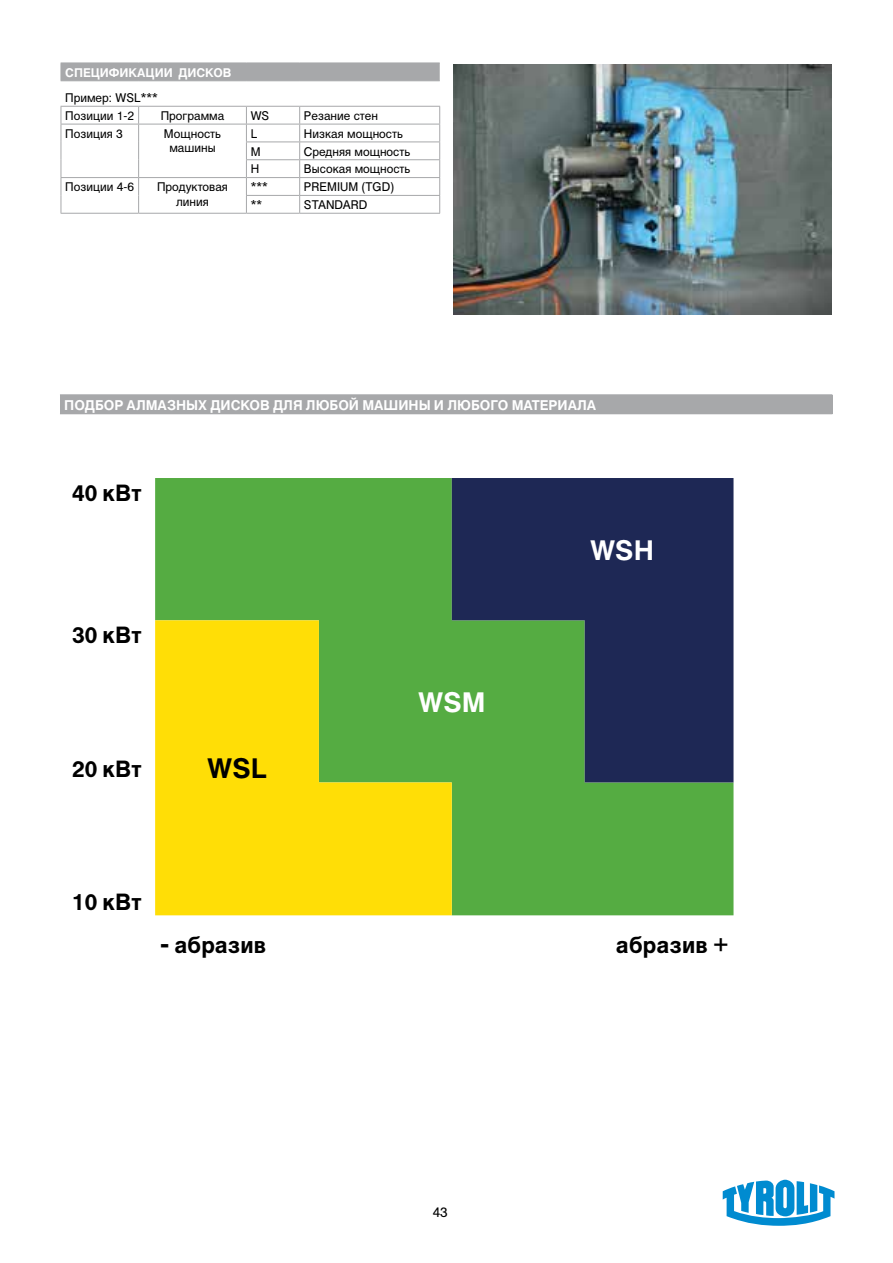
<style>
.page{position:relative;width:893px;height:1263px;background:#fff}
.page>*{position:absolute;margin:0;border:0;box-sizing:border-box;transform-origin:0 0}
.t1{font:700 27px "Cyrvetica";color:#fff}
.t2{font:700 27px "Cyrvetica";color:#000}
.t3{font:700 22.5px "Cyrvetica";color:#000}
.t4{font:700 13.5px "Cyrvetica";color:#fff}
.t5{font:13.5px "Cyrvetica";color:#000}
.t6{font:12px/14.4px "Cyrvetica";color:#000;text-align:center}
.t7{font:700 12px "Cyrvetica";letter-spacing:.06em;color:#fff}
</style>
<div class="page">
<svg style="left:723px;top:1180px;width:111px;height:46px"></svg>
<div style="left:60px;top:395px;width:772px;height:19px;background:#a7a8aa"></div>
<hr style="left:60px;top:394px;width:772px;height:1px;background:#a7a8aa">
<div style="left:61px;top:63px;width:379px;height:17px;background:#a7a8aa"></div>
<hr style="left:139px;top:63px;width:107px;height:1px;background:#a7a8aa">
<hr style="left:246px;top:63px;width:54px;height:1px;background:#a7a8aa">
<hr style="left:300px;top:63px;width:140px;height:1px;background:#a7a8aa">
<hr style="left:61px;top:80px;width:78px;height:1px;background:#a7a8aa">
<hr style="left:139px;top:80px;width:107px;height:1px;background:#a7a8aa">
<hr style="left:246px;top:80px;width:54px;height:1px;background:#a7a8aa">
<hr style="left:300px;top:80px;width:140px;height:1px;background:#a7a8aa">
<hr style="left:61px;top:106px;width:78px;height:1px;background:#a7a8aa">
<hr style="left:139px;top:106px;width:107px;height:1px;background:#a7a8aa">
<hr style="left:246px;top:106px;width:54px;height:1px;background:#a7a8aa">
<hr style="left:300px;top:106px;width:140px;height:1px;background:#a7a8aa">
<hr style="left:61px;top:124px;width:78px;height:1px;background:#a7a8aa">
<hr style="left:139px;top:124px;width:107px;height:1px;background:#a7a8aa">
<hr style="left:246px;top:124px;width:54px;height:1px;background:#a7a8aa">
<hr style="left:300px;top:124px;width:140px;height:1px;background:#a7a8aa">
<hr style="left:246px;top:142px;width:54px;height:1px;background:#a7a8aa">
<hr style="left:300px;top:142px;width:140px;height:1px;background:#a7a8aa">
<hr style="left:246px;top:159px;width:54px;height:1px;background:#a7a8aa">
<hr style="left:300px;top:159px;width:140px;height:1px;background:#a7a8aa">
<hr style="left:61px;top:177px;width:78px;height:1px;background:#a7a8aa">
<hr style="left:139px;top:177px;width:107px;height:1px;background:#a7a8aa">
<hr style="left:246px;top:177px;width:54px;height:1px;background:#a7a8aa">
<hr style="left:300px;top:177px;width:140px;height:1px;background:#a7a8aa">
<svg style="left:138px;top:107px;width:1px;height:106px"></svg>
<hr style="left:246px;top:195px;width:54px;height:1px;background:#a7a8aa">
<hr style="left:300px;top:195px;width:140px;height:1px;background:#a7a8aa">
<hr style="left:61px;top:213px;width:78px;height:1px;background:#a7a8aa">
<hr style="left:139px;top:213px;width:107px;height:1px;background:#a7a8aa">
<hr style="left:246px;top:213px;width:54px;height:1px;background:#a7a8aa">
<hr style="left:300px;top:213px;width:140px;height:1px;background:#a7a8aa">
<svg style="left:246px;top:107px;width:1px;height:106px"></svg>
<svg style="left:299px;top:107px;width:1px;height:106px"></svg>
<svg style="left:439px;top:107px;width:1px;height:106px"></svg>
<svg style="left:61px;top:107px;width:1px;height:106px"></svg>
<div style="left:155px;top:478px;width:578px;height:437px;background:#55ac42"></div>
<svg style="left:452px;top:478px;width:281px;height:304px;background:#2b4950"></svg>
<svg style="left:155px;top:620px;width:297px;height:295px;background:#d5d115"></svg>
<img style="left:454px;top:64px;width:378px;height:250px">
<p class="t7" style="left:65px;top:66px;width:166px">Сп ецификации Дисков</p>
<p class="t6" style="left:65px;top:89px;width:94px;line-height:17.9px;text-align:left">ПРИМЕР: WSL***<br>ПОЗИЦИИ 1-2</p>
<p class="t6" style="left:161px;top:108px;width:65px">ПРОГРАММА</p>
<p class="t6" style="left:251px;top:108px;width:20px">WS</p>
<p class="t6" style="left:304px;top:108px;width:76px">РЕЗАНИЕ СТЕН</p>
<p class="t6" style="left:65px;top:126px;width:59px">ПОЗИЦИЯ 3</p>
<p class="t6" style="left:164px;top:126px;width:59px">МОЩНОСТЬ<br>МАШИНЫ</p>
<p class="t6" style="left:251px;top:126px;width:8px">L</p>
<p class="t6" style="left:304px;top:126px;width:101px">НИЗКАЯ МОЩНОСТЬ</p>
<p class="t6" style="left:251px;top:144px;width:10px">M</p>
<p class="t6" style="left:304px;top:144px;width:108px">СРЕДНЯЯ МОЩНОСТЬ</p>
<p class="t6" style="left:251px;top:162px;width:10px">H</p>
<p class="t6" style="left:304px;top:162px;width:108px">ВЫСОКАЯ МОЩНОСТЬ</p>
<p class="t6" style="left:65px;top:180px;width:70px">ПОЗИЦИИ 4-6</p>
<p class="t6" style="left:157px;top:180px;width:72px">ПРОДУКТОВАЯ<br>ЛИНИЯ</p>
<p class="t6" style="left:251px;top:180px;width:18px">***</p>
<p class="t6" style="left:304px;top:180px;width:9px">PRE</p>
<p class="t6" style="left:327px;top:180px;width:69px">MIUM (TGD)</p>
<p class="t6" style="left:251px;top:198px;width:13px">**</p>
<p class="t6" style="left:304px;top:198px;width:9px">STANDARD</p>
<p class="t4" style="left:64px;top:397px;width:533px">Подбор алмазных дисков для любой маш ины и любого материала</p>
<h2 class="t3" style="left:72px;top:480px;width:71px">40 кВт</h2>
<h2 class="t3" style="left:72px;top:622px;width:71px">30 кВт</h2>
<h2 class="t3" style="left:72px;top:756px;width:71px">20 кВт</h2>
<h1 class="t2" style="left:207px;top:754px;width:61px">WSL</h1>
<h1 class="t1" style="left:418px;top:687px;width:65px">WSM</h1>
<h1 class="t1" style="left:590px;top:535px;width:65px">WSH</h1>
<h2 class="t3" style="left:72px;top:889px;width:71px">10 кВт</h2>
<h2 class="t3" style="left:160px;top:932px;width:107px">- абразив</h2>
<h2 class="t3" style="left:616px;top:932px;width:114px">абразив +</h2>
<p class="t5" style="left:433px;top:1205px;width:17px">43</p>
</div>
